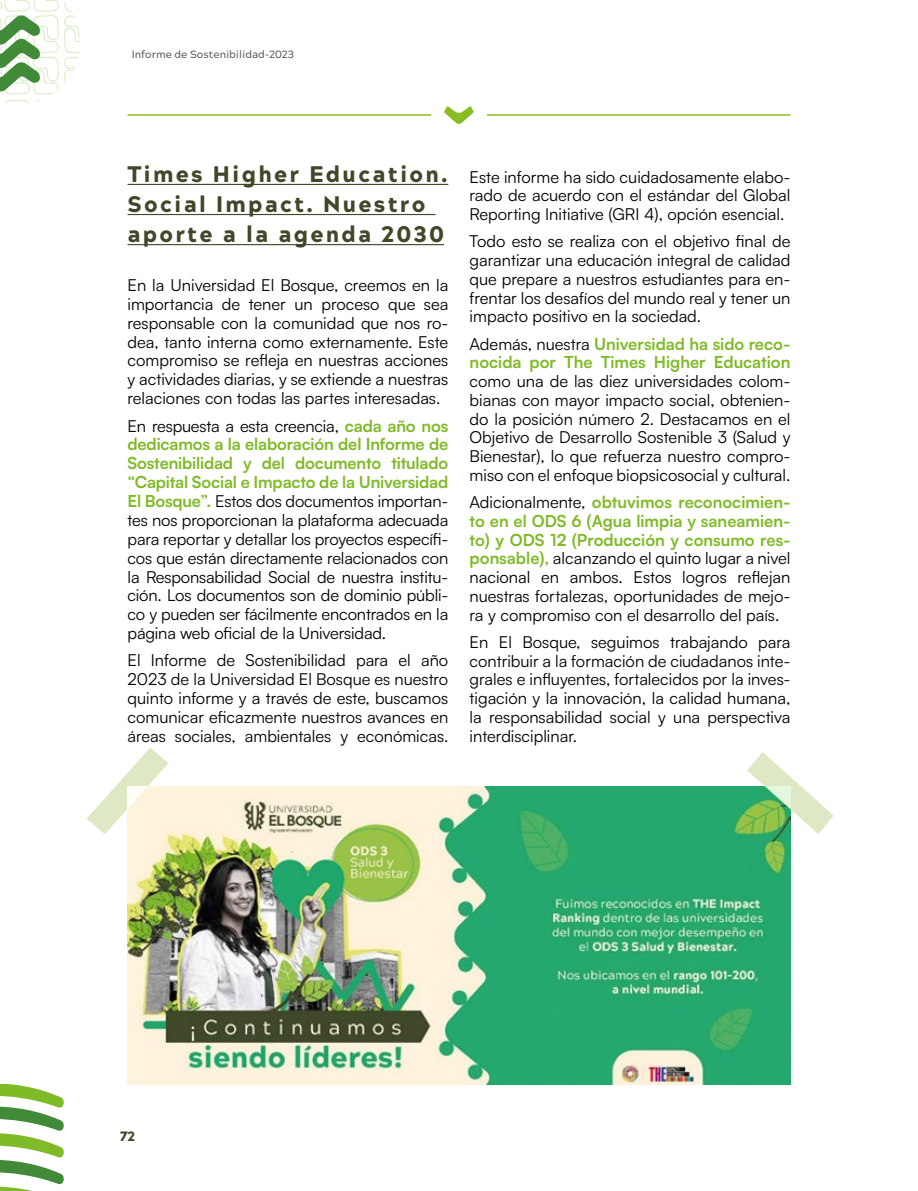
<style>
.page{position:relative;width:918px;height:1191px;background:#fff}
.page>*{position:absolute;margin:0;border:0;box-sizing:border-box;transform-origin:0 0}
.t1{font:900 22.5px/30.2px "Acherus Grotesque";letter-spacing:.1em;color:#3f4829}
.t2{font:16.5px/18.8px "Satoshi";color:#000;text-align:justify}
.t3{font:700 16.5px/18.8px "Satoshi";color:#7fba27}
.t4{font:900 13.5px "Acherus Grotesque";color:#3f4829}
.t5{font:500 10.5px "Acherus Grotesque";color:#575756}
.s1{font-weight:700;color:#7fba27}
.s2{font-weight:400;color:#000}
</style>
<div class="page">
<img style="left:128px;top:786px;width:662px;height:298px">
<hr style="left:128px;top:184px;width:320px;height:1px;background:#3f4829">
<hr style="left:128px;top:214px;width:308px;height:1px;background:#3f4829">
<hr style="left:128px;top:244px;width:316px;height:1px;background:#3f4829">
<svg style="left:444px;top:106px;width:30px;height:18px"></svg>
<hr style="left:128px;top:114px;width:303px;height:2px;background:#89bd24">
<hr style="left:487px;top:114px;width:303px;height:2px;background:#89bd24">
<svg style="left:747px;top:752px;width:87px;height:82px"></svg>
<svg style="left:87px;top:748px;width:82px;height:86px"></svg>
<svg style="left:5px;top:100px;width:35px;height:4px"></svg>
<svg style="left:0;top:0;width:80px;height:94px"></svg>
<svg style="left:0;top:1084px;width:64px;height:107px"></svg>
<p class="t5" style="left:132px;top:45px;width:164px">Informe de Sostenibilidad-2023</p>
<h1 class="t1" style="left:128px;top:158px;width:322px">Times Higher Education.<br>Social Impact. Nuestro aporte a la agenda 2030</h1>
<p class="t2" style="left:128px;top:275px;width:322px">En la Universidad El Bosque, creemos en la importancia de tener un proceso que sea responsable con la comunidad que nos ro&shy;dea, tanto interna como externamente. Este compromiso se refleja en nuestras acciones y actividades diarias, y se extiende a nuestras relaciones con todas las partes interesadas.</p>
<p class="t2" style="left:128px;top:415px;width:322px">En respuesta a esta creencia, <span class="s1">cada año nos dedicamos a la elaboración del Informe de Sostenibilidad y del documento titulado “Capital Social e Impacto de la Universidad El Bosque”.</span> Estos dos documentos importan&shy;tes nos proporcionan la plataforma adecuada para reportar y detallar los proyectos específi&shy;cos que están directamente relacionados con la Responsabilidad Social de nuestra institu&shy;ción. Los documentos son de dominio públi&shy;co y pueden ser fácilmente encontrados en la página web oficial de la Universidad.</p>
<p class="t2" style="left:128px;top:650px;width:322px">El Informe de Sostenibilidad para el año 2023 de la Universidad El Bosque es nuestro quinto informe y a través de este, buscamos comunicar eficazmente nuestros avances en áreas sociales, ambientales y económicas.</p>
<p class="t2" style="left:470px;top:167px;width:322px">Este informe ha sido cuidadosamente elabo&shy;rado de acuerdo con el estándar del Global Reporting Initiative (GRI 4), opción esencial.</p>
<p class="t2" style="left:470px;top:231px;width:322px">Todo esto se realiza con el objetivo final de garantizar una educación integral de calidad que prepare a nuestros estudiantes para en&shy;frentar los desafíos del mundo real y tener un impacto positivo en la sociedad.</p>
<p class="t3" style="left:470px;top:333px;width:322px"><span class="s2">Además, nuestra</span> Universidad ha sido reco&shy;nocida por The Times Higher Education</p>
<p class="t2" style="left:470px;top:371px;width:322px">como una de las diez universidades colom&shy;bianas con mayor impacto social, obtenien&shy;do la posición número 2. Destacamos en el Objetivo de Desarrollo Sostenible 3 (Salud y Bienestar), lo que refuerza nuestro compro&shy;miso con el enfoque biopsicosocial y cultural.</p>
<p class="t2" style="left:470px;top:492px;width:322px">Adicionalmente, <span class="s1">obtuvimos reconocimien&shy;to en el ODS 6 (Agua limpia y saneamien&shy;to) y ODS 12 (Producción y consumo res&shy;ponsable),</span> alcanzando el quinto lugar a nivel nacional en ambos. Estos logros reflejan nuestras fortalezas, oportunidades de mejo&shy;ra y compromiso con el desarrollo del país.</p>
<p class="t2" style="left:470px;top:632px;width:322px">En El Bosque, seguimos trabajando para contribuir a la formación de ciudadanos inte&shy;grales e influyentes, fortalecidos por la inves&shy;tigación y la innovación, la calidad humana, la responsabilidad social y una perspectiva interdisciplinar.</p>
<p class="t4" style="left:120px;top:1124px;width:17px">72</p>
</div>
